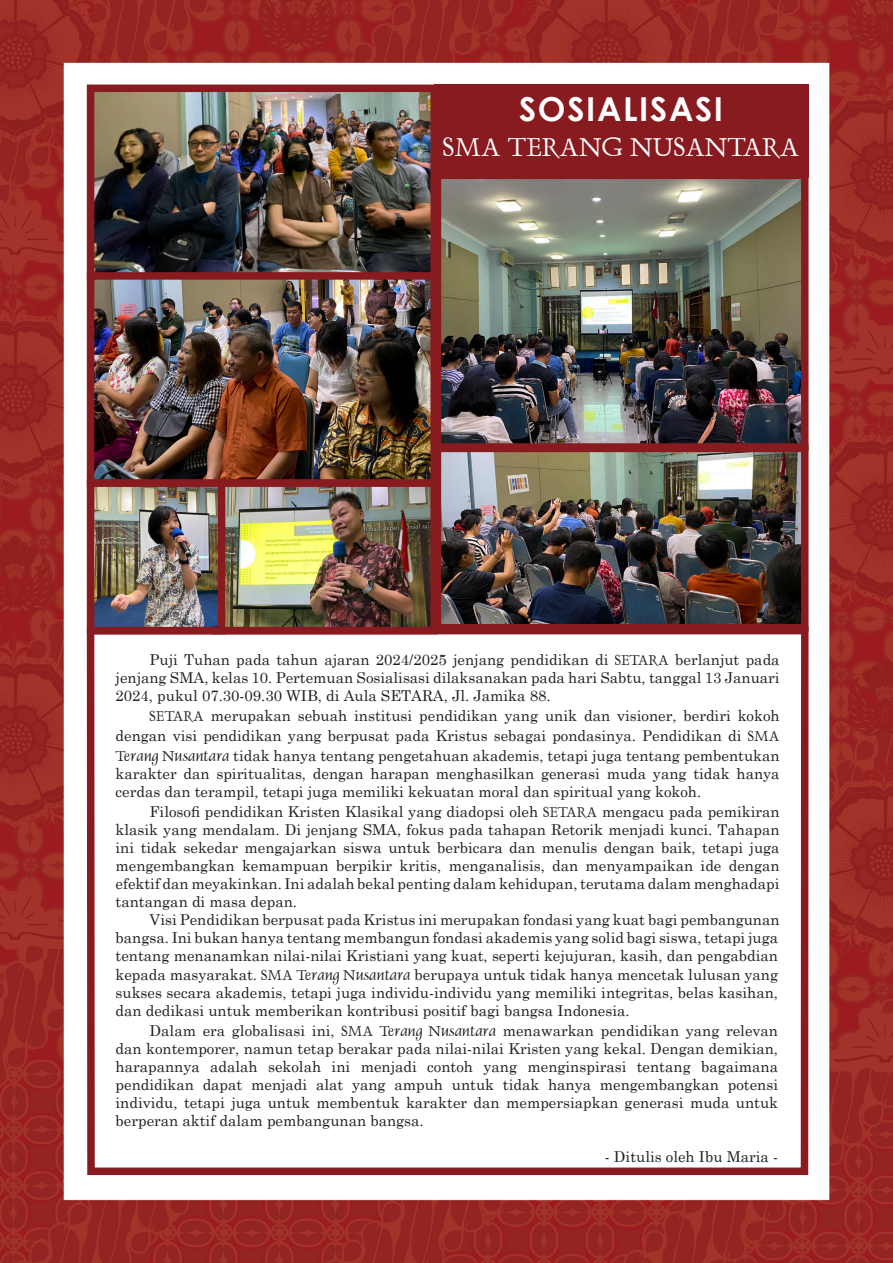
<style>
.page{position:relative;width:893px;height:1263px;background:#fff}
.page>*{position:absolute;margin:0;border:0;box-sizing:border-box;transform-origin:0 0}
.t1{font:700 33px "Century Gothic";letter-spacing:.05em;color:#fff}
.t2{font:30px "Dauphin Plain";color:#fff}
.t3{font:15px/18px "Century Schoolbook";color:#231f20;text-align:justify}
.s1{font-family:"Dauphin Plain";font-size:16.5px}
</style>
<div class="page">
<img style="left:0;top:0;width:893px;height:1263px">
<div style="left:434px;top:85px;width:374px;height:93px;background:#881b1f"></div>
<div style="left:87px;top:627px;width:721px;height:548px;border:8px solid #881b1f"></div>
<img style="left:443px;top:181px;width:356px;height:441px">
<div style="left:434px;top:172px;width:374px;height:279px;border:8px solid #881b1f"></div>
<img style="left:96px;top:94px;width:333px;height:384px">
<div style="left:87px;top:85px;width:351px;height:196px;border:8px solid #881b1f"></div>
<div style="left:87px;top:272px;width:351px;height:215px;border:8px solid #881b1f"></div>
<img style="left:225px;top:488px;width:204px;height:137px">
<div style="left:213px;top:479px;width:225px;height:155px;border:8px solid #881b1f"></div>
<img style="left:96px;top:488px;width:120px;height:137px">
<div style="left:87px;top:479px;width:138px;height:155px;border:8px solid #881b1f"></div>
<div style="left:434px;top:445px;width:374px;height:186px;border:8px solid #881b1f"></div>
<p class="t1" style="left:519px;top:84px;width:205px">SOSIALISASI</p>
<p class="t2" style="left:443px;top:128px;width:358px">SMA TERANG NUSANTARA</p>
<p class="t3" style="left:116px;top:650px;width:665px;text-indent:34px">Puji Tuhan pada tahun ajaran 2024/2025 jenjang pendidikan di <span class="s1">SETARA</span> berlanjut pada jenjang SMA, kelas 10. Pertemuan Sosialisasi dilaksanakan pada hari Sabtu, tanggal 13 Januari 2024, pukul 07.30-09.30 WIB, di Aula SETARA, Jl. Jamika 88.</p>
<p class="t3" style="left:116px;top:704px;width:666px;line-height:19.8px;text-indent:34px"><span class="s1">SETARA</span> merupakan sebuah institusi pendidikan yang unik dan visioner, berdiri kokoh dengan visi pendidikan yang berpusat pada Kristus sebagai pondasinya. Pendidikan di <span class="s1">SMA Terang Nusantara</span> tidak hanya tentang pengetahuan akademis, tetapi juga tentang pembentukan</p>
<p class="t3" style="left:116px;top:763px;width:665px">karakter dan spiritualitas, dengan harapan menghasilkan generasi muda yang tidak hanya cerdas dan terampil, tetapi juga memiliki kekuatan moral dan spiritual yang kokoh.</p>
<p class="t3" style="left:116px;top:801px;width:665px;text-indent:34px">Filosofi pendidikan Kristen Klasikal yang diadopsi oleh <span class="s1">SETARA</span> mengacu pada pemikiran klasik yang mendalam. Di jenjang SMA, fokus pada tahapan Retorik menjadi kunci. Tahapan ini tidak sekedar mengajarkan siswa untuk berbicara dan menulis dengan baik, tetapi juga mengembangkan kemampuan berpikir kritis, menganalisis, dan menyampaikan ide dengan efektif dan meyakinkan. Ini adalah bekal penting dalam kehidupan, terutama dalam menghadapi tantangan di masa depan.</p>
<p class="t3" style="left:116px;top:909px;width:665px;text-indent:34px">Visi Pendidikan berpusat pada Kristus ini merupakan fondasi yang kuat bagi pembangunan bangsa. Ini bukan hanya tentang membangun fondasi akademis yang solid bagi siswa, tetapi juga tentang menanamkan nilai-nilai Kristiani yang kuat, seperti kejujuran, kasih, dan pengabdian</p>
<p class="t3" style="left:116px;top:965px;width:664px">kepada masyarakat. <span class="s1">SMA Terang Nusantara</span> berupaya untuk tidak hanya mencetak lulusan yang sukses secara akademis, tetapi juga individu-individu yang memiliki integritas, belas kasihan, dan dedikasi untuk memberikan kontribusi positif bagi bangsa Indonesia.</p>
<p class="t3" style="left:116px;top:1020px;width:664px;text-indent:34px">Dalam era globalisasi ini, <span class="s1">SMA Terang Nusantara</span> menawarkan pendidikan yang relevan dan kontemporer, namun tetap berakar pada nilai-nilai Kristen yang kekal. Dengan demikian, harapannya adalah sekolah ini menjadi contoh yang menginspirasi tentang bagaimana pendidikan dapat menjadi alat yang ampuh untuk tidak hanya mengembangkan potensi individu, tetapi juga untuk membentuk karakter dan mempersiapkan generasi muda untuk berperan aktif dalam pembangunan bangsa.</p>
<p class="t3" style="left:605px;top:1146px;width:175px">- Ditulis oleh Ibu Maria -</p>
</div>
